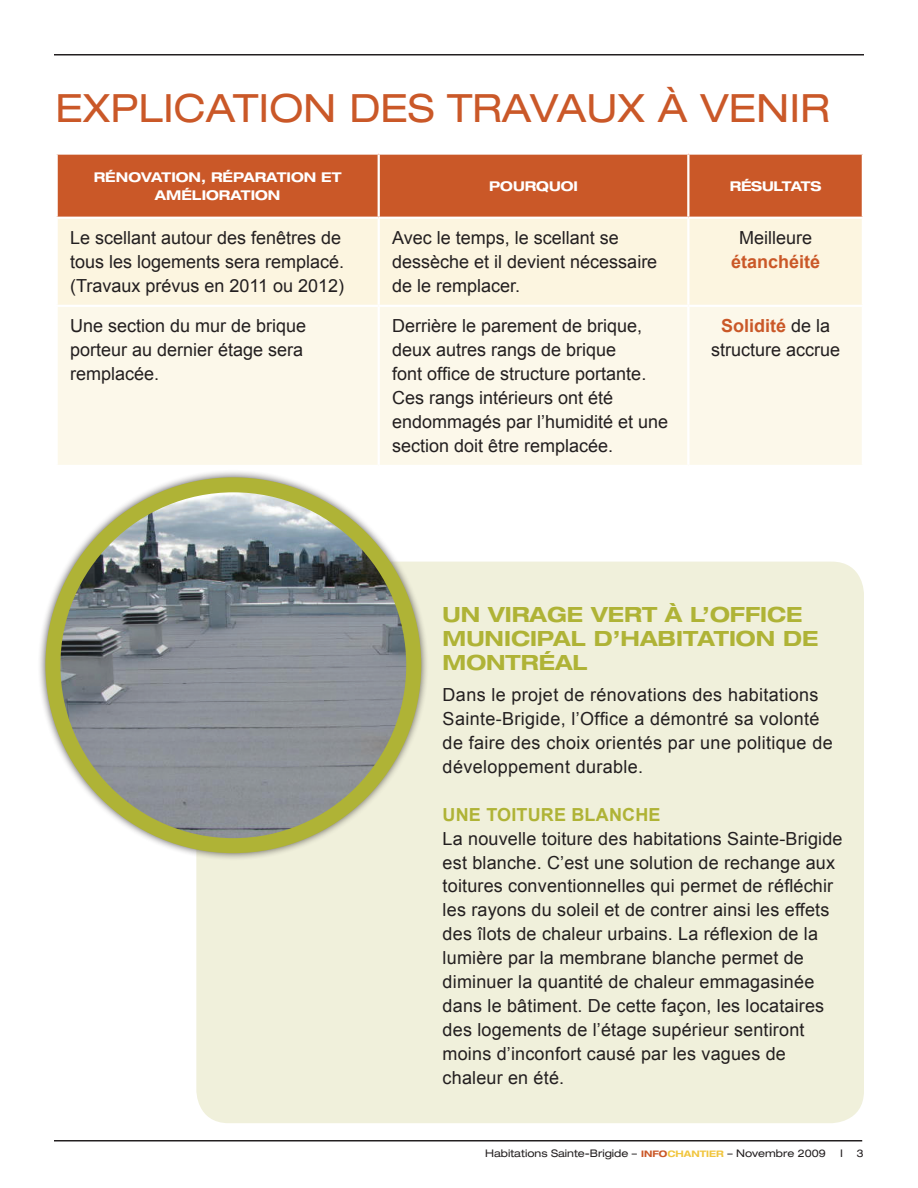
<style>
.page{position:relative;width:918px;height:1188px;background:#fff}
.page>*{position:absolute;margin:0;border:0;box-sizing:border-box;transform-origin:0 0}
.t1{font:expanded 39px "Helvetica Neue";color:#ca5828}
.t2{font:700 expanded 21px "Helvetica Neue";color:#afb336}
.t3{font:18px/24px "Arial";letter-spacing:.01em;color:#231f20}
.t4{font:700 18px "Arial";letter-spacing:.01em;color:#afb336}
.t5{font:700 18px "Arial";color:#ca5828}
.t6{font:700 expanded 13.5px/18px "Helvetica Neue";color:#fff;text-align:center}
.t7{font:expanded 10.5px "Helvetica Neue";color:#231f20}
.s1{font-weight:700;color:#ca5828}
.s2{font-weight:700;font-size:9px;color:#ca5828}
.s3{font-weight:700;font-size:9px;color:#f1c640}
</style>
<div class="page">
<hr style="left:54px;top:1140px;width:808px;height:2px;background:#231f20">
<hr style="left:54px;top:54px;width:810px;height:2px;background:#231f20">
<div style="left:58px;top:155px;width:804px;height:62px;background:#ca5828"></div>
<div style="left:58px;top:219px;width:804px;height:86px;background:#fcf5e0"></div>
<div style="left:58px;top:307px;width:804px;height:158px;background:#fcf8ea"></div>
<hr style="left:378px;top:155px;width:2px;height:62px;background:#fff">
<hr style="left:687px;top:155px;width:2px;height:62px;background:#fff">
<hr style="left:378px;top:219px;width:2px;height:86px;background:#fff">
<hr style="left:687px;top:219px;width:2px;height:86px;background:#fff">
<hr style="left:378px;top:307px;width:2px;height:158px;background:#fff">
<hr style="left:687px;top:307px;width:2px;height:158px;background:#fff">
<div style="left:196px;top:562px;width:668px;height:561px;background:#f0f0db;border-radius:32px"></div>
<div style="left:37px;top:469px;width:392px;height:392px;background:#231f20;opacity:.75"></div>
<img style="left:53px;top:485px;width:361px;height:361px;border-radius:180px">
<div style="left:45px;top:477px;width:376px;height:376px;border:15px solid #afb336;border-radius:50%"></div>
<h1 class="t1" style="left:56px;top:84px;width:776px">EXPLICATION DES TRAVAUX À VENIR</h1>
<p class="t6" style="left:94px;top:168px;width:249px">RÉNOVATION, RÉPARATION ET<br>AMÉLIORATION</p>
<p class="t6" style="left:489px;top:177px;width:13px">POUR</p>
<p class="t6" style="left:536px;top:177px;width:43px">QUOI</p>
<p class="t6" style="left:730px;top:177px;width:12px">RÉSU</p>
<p class="t6" style="left:773px;top:177px;width:20px">LTATS</p>
<p class="t3" style="left:70px;top:226px;width:276px">Le scellant autour des fenêtres de tous les logements sera remplacé. (Travaux prévus en 2011 ou 2012)</p>
<p class="t3" style="left:392px;top:226px;width:267px">Avec le temps, le scellant se dessèche et il devient nécessaire de le remplacer.</p>
<p class="t3" style="left:739px;top:226px;width:75px">Meilleure</p>
<p class="t5" style="left:731px;top:250px;width:91px">ÉTANCHÉITÉ</p>
<p class="t3" style="left:70px;top:314px;width:238px">Une section du mur de brique porteur au dernier étage sera remplacée.</p>
<p class="t3" style="left:392px;top:314px;width:278px">Derrière le parement de brique, deux autres rangs de brique<br>font office de structure portante.<br>Ces rangs intérieurs ont été endommagés par l’humidité et une section doit être remplacée.</p>
<p class="t3" style="left:711px;top:314px;width:131px;text-align:center"><span class="s1">SOLIDITÉ</span> de la structure accrue</p>
<p class="t2" style="left:443px;top:601px;width:19px">UN</p>
<p class="t2" style="left:488px;top:601px;width:121px">VIRAGE VERT</p>
<p class="t2" style="left:665px;top:601px;width:63px">À L’OFF</p>
<p class="t2" style="left:760px;top:601px;width:25px">ICE</p>
<p class="t2" style="left:443px;top:625px;width:257px">MUNICIPAL D’HABITAT</p>
<p class="t2" style="left:729px;top:625px;width:27px">ION</p>
<p class="t2" style="left:783px;top:625px;width:35px">DE</p>
<p class="t2" style="left:443px;top:649px;width:43px">MONTRÉA</p>
<p class="t2" style="left:573px;top:649px;width:17px">L</p>
<p class="t3" style="left:443px;top:682px;width:392px">Dans le projet de rénovations des habitations Sainte-Brigide, l’Office a démontré sa volonté de faire des choix orientés par une politique de développement durable.</p>
<p class="t4" style="left:443px;top:802px;width:217px">UNE TOITURE BLANCHE</p>
<p class="t3" style="left:443px;top:826px;width:402px">La nouvelle toiture des habitations Sainte-Brigide est blanche. C’est une solution de rechange aux toitures conventionnelles qui permet de réfléchir les rayons du soleil et de contrer ainsi les effets des îlots de chaleur urbains. La réflexion de la lumière par la membrane blanche permet de diminuer la quantité de chaleur emmagasinée dans le bâtiment. De cette façon, les locataires des logements de l’étage supérieur sentiront moins d’inconfort causé par les vagues de chaleur en été.</p>
<p class="t7" style="left:485px;top:1147px;width:342px">Habitations Sainte-Brigide – <span class="s2">INFO</span><span class="s3">CHANTIER</span> – Novembre 2009</p>
<p class="t7" style="left:840px;top:1147px;width:4px">I</p>
<p class="t7" style="left:857px;top:1147px;width:9px">3</p>
</div>
